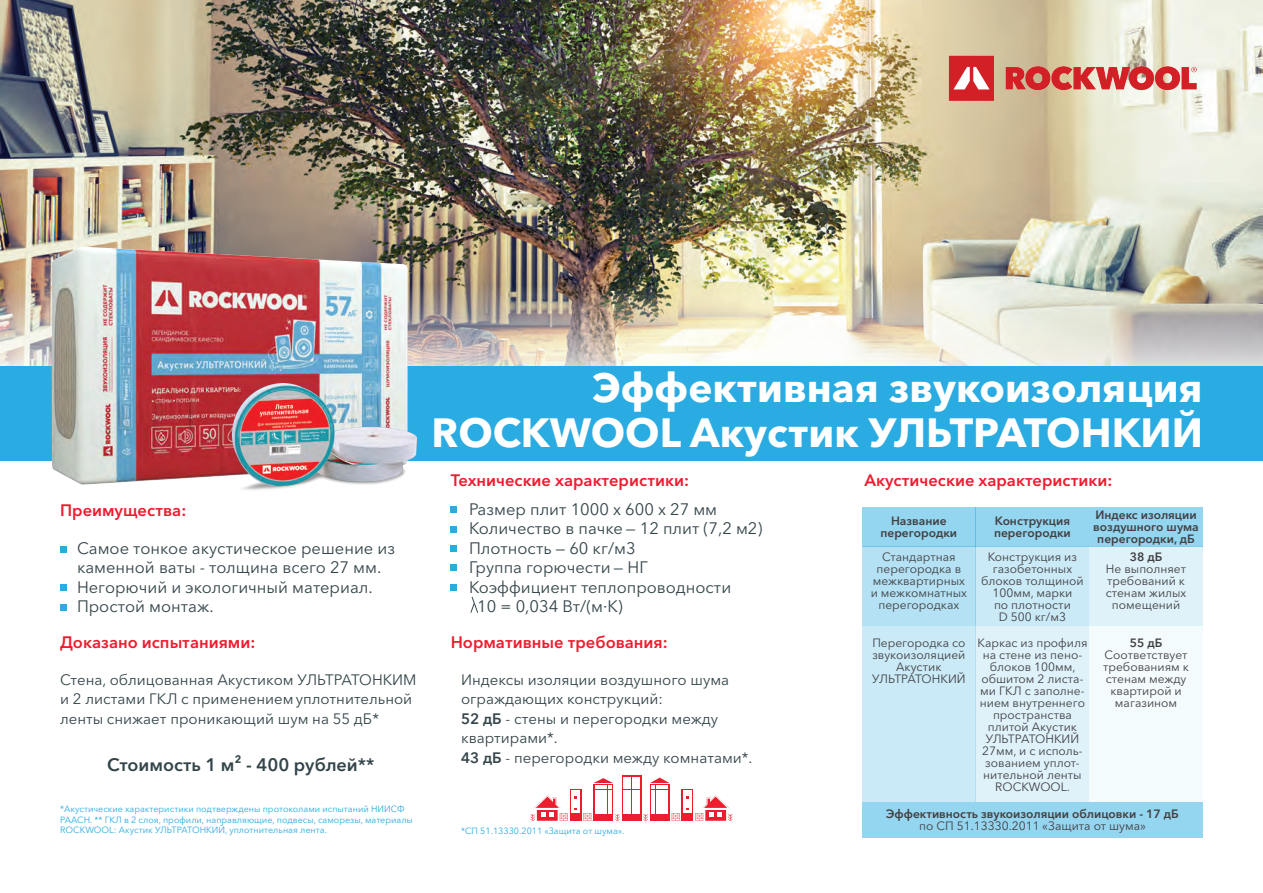
<style>
.page{position:relative;width:1263px;height:893px;background:#fff}
.page>*{position:absolute;margin:0;border:0;box-sizing:border-box;transform-origin:0 0}
.t1{font:700 40.5px/45px "Avenir Next Cyr";color:#fff;text-align:right}
.t2{font:600 18px "Avenir Next Cyr";color:#34454a}
.t3{font:16.5px/19.5px "Avenir Next Cyr";color:#34454a}
.t4{font:600 16.5px "Avenir Next Cyr";color:#ed1d2f}
.t5{font:15px/19.5px "Avenir Next Cyr";color:#34454a}
.t6{font:12px/12px "Avenir Next Cyr";color:#414042;text-align:center}
.t7{font:600 12px/12px "Avenir Next Cyr";color:#414042;text-align:center}
.t8{font:9px/10.5px "Avenir Next Cyr";color:#2aabe1}
.s1{font-weight:600}
</style>
<div class="page">
<div style="left:862px;top:507px;width:114px;height:39px;background:#94d5f0"></div>
<div style="left:862px;top:546px;width:114px;height:80px;background:#b4e1f4"></div>
<div style="left:862px;top:626px;width:114px;height:176px;background:#caeaf7"></div>
<div style="left:976px;top:507px;width:113px;height:39px;background:#94d5f0"></div>
<div style="left:976px;top:546px;width:113px;height:80px;background:#caeaf7"></div>
<div style="left:976px;top:626px;width:113px;height:176px;background:#dff2fa"></div>
<div style="left:1089px;top:507px;width:114px;height:39px;background:#94d5f0"></div>
<div style="left:862px;top:802px;width:341px;height:35px;background:#94d5f0"></div>
<div style="left:1089px;top:546px;width:114px;height:80px;background:#dff2fa"></div>
<div style="left:1089px;top:626px;width:114px;height:176px;background:#f4fbfd"></div>
<img style="left:0;top:0;width:1263px;height:366px">
<div style="left:0;top:366px;width:1263px;height:95px;background:#2aabe1"></div>
<img style="left:948px;top:53px;width:255px;height:60px">
<svg style="left:60px;top:546px;width:6px;height:6px"></svg>
<svg style="left:60px;top:605px;width:6px;height:6px"></svg>
<svg style="left:60px;top:585px;width:6px;height:6px"></svg>
<svg style="left:451px;top:565px;width:6px;height:6px"></svg>
<svg style="left:451px;top:584px;width:6px;height:6px"></svg>
<svg style="left:451px;top:546px;width:6px;height:6px"></svg>
<svg style="left:451px;top:526px;width:6px;height:6px"></svg>
<svg style="left:451px;top:507px;width:6px;height:6px"></svg>
<svg style="left:622px;top:775px;width:19px;height:3px"></svg>
<svg style="left:531px;top:778px;width:201px;height:43px"></svg>
<hr style="left:698px;top:808px;width:33px;height:1px;background:#fff">
<hr style="left:532px;top:808px;width:33px;height:1px;background:#fff">
<svg style="left:470px;top:597px;width:8px;height:16px"></svg>
<img style="left:35px;top:205px;width:391px;height:280px">
<img style="left:198px;top:373px;width:228px;height:117px">
<h1 class="t1" style="left:431px;top:365px;width:773px">Эффективная звукоизоляция<br>ROCKWOOL Акустик УЛЬТРАТОНКИЙ</h1>
<h3 class="t4" style="left:60px;top:501px;width:128px">Преимущества:</h3>
<h3 class="t3" style="left:77px;top:538px;width:320px">Самое тонкое акустическое решение из каменной ваты - толщина всего 27 мм.<br>Негорючий и экологичный материал.<br>Простой монтаж.</h3>
<h3 class="t4" style="left:451px;top:470px;width:240px">Технические характеристики:</h3>
<h3 class="t4" style="left:864px;top:470px;width:249px">Акустические характеристики:</h3>
<h3 class="t3" style="left:469px;top:499px;width:250px">Размер плит 1000 х 600 х 27 мм</h3>
<h3 class="t3" style="left:469px;top:519px;width:295px">Количество в пачке — 12 плит (7,2 м2)</h3>
<h3 class="t3" style="left:469px;top:538px;width:168px">Плотность — 60 кг/м3</h3>
<h3 class="t3" style="left:469px;top:558px;width:180px">Группа горючести — НГ</h3>
<h3 class="t3" style="left:469px;top:577px;width:264px">Коэффициент теплопроводности</h3>
<h3 class="t3" style="left:477px;top:597px;width:147px">10 = 0,034 Вт/(м·К)</h3>
<p class="t7" style="left:880px;top:515px;width:78px">Название перегородки</p>
<p class="t7" style="left:1093px;top:509px;width:107px">Индекс изоляции воздушного шума перегородки, дБ</p>
<p class="t6" style="left:871px;top:551px;width:98px">Стандартная перегородка в межквартирных и межкомнатных перегородках</p>
<p class="t7" style="left:1130px;top:551px;width:34px">38 дБ</p>
<p class="t7" style="left:994px;top:515px;width:78px;text-align:left">Конструкция перегородки</p>
<p class="t6" style="left:981px;top:551px;width:104px">Конструкция из газобетонных блоков толщиной<br>100мм, марки<br>по плотности<br>D 500 кг/м3</p>
<p class="t6" style="left:1106px;top:563px;width:82px">Не выполняет требований к стенам жилых помещений</p>
<h3 class="t4" style="left:60px;top:632px;width:197px">Доказано испытаниями:</h3>
<h3 class="t4" style="left:451px;top:632px;width:218px">Нормативные требования:</h3>
<p class="t5" style="left:60px;top:670px;width:358px">Стена, облицованная Акустиком УЛЬТРАТОНКИМ и 2 листами ГКЛ с применением уплотнительной ленты снижает проникающий шум на 55 дБ*</p>
<p class="t5" style="left:461px;top:670px;width:293px">Индексы изоляции воздушного шума ограждающих конструкций:<br><span class="s1">52 дБ</span> - стены и перегородки между квартирами*.<br><span class="s1">43 дБ</span> - перегородки между комнатами*.</p>
<h2 class="t2" style="left:107px;top:754px;width:269px">Стоимость 1 м² - 400 рублей**</h2>
<p class="t8" style="left:60px;top:804px;width:354px">*Акустические характеристики подтверждены протоколами испытаний НИИСФ<br>РААСН. ** ГКЛ в 2 слоя, профили, направляющие, подвесы, саморезы, материалы<br>ROCKWOOL: Акустик УЛЬТРАТОНКИЙ, уплотнительная лента.</p>
<p class="t8" style="left:461px;top:825px;width:165px">*СП 51.13330.2011 «Защита от шума».</p>
<p class="t6" style="left:872px;top:637px;width:95px">Перегородка со звукоизоляцией<br>Акустик<br>УЛЬТРАТОНКИЙ</p>
<p class="t6" style="left:977px;top:637px;width:111px">Каркас из профиля на стене из пено&shy;блоков 100мм, обшитом 2 листа&shy;ми ГКЛ с заполне&shy;нием внутреннего пространства плитой Акустик<br>УЛЬТРАТОНКИЙ<br>27мм, и с исполь&shy;зованием уплот&shy;нительной ленты<br>ROCKWOOL.</p>
<p class="t7" style="left:1130px;top:637px;width:34px">55 дБ</p>
<p class="t6" style="left:1103px;top:649px;width:87px">Соответствует требованиям к стенам между квартирой и магазином</p>
<p class="t7" style="left:886px;top:808px;width:294px">Эффективность звукоизоляции облицовки - 17 дБ</p>
<p class="t6" style="left:919px;top:820px;width:228px">по СП 51.13330.2011 «Защита от шума»</p>
</div>
